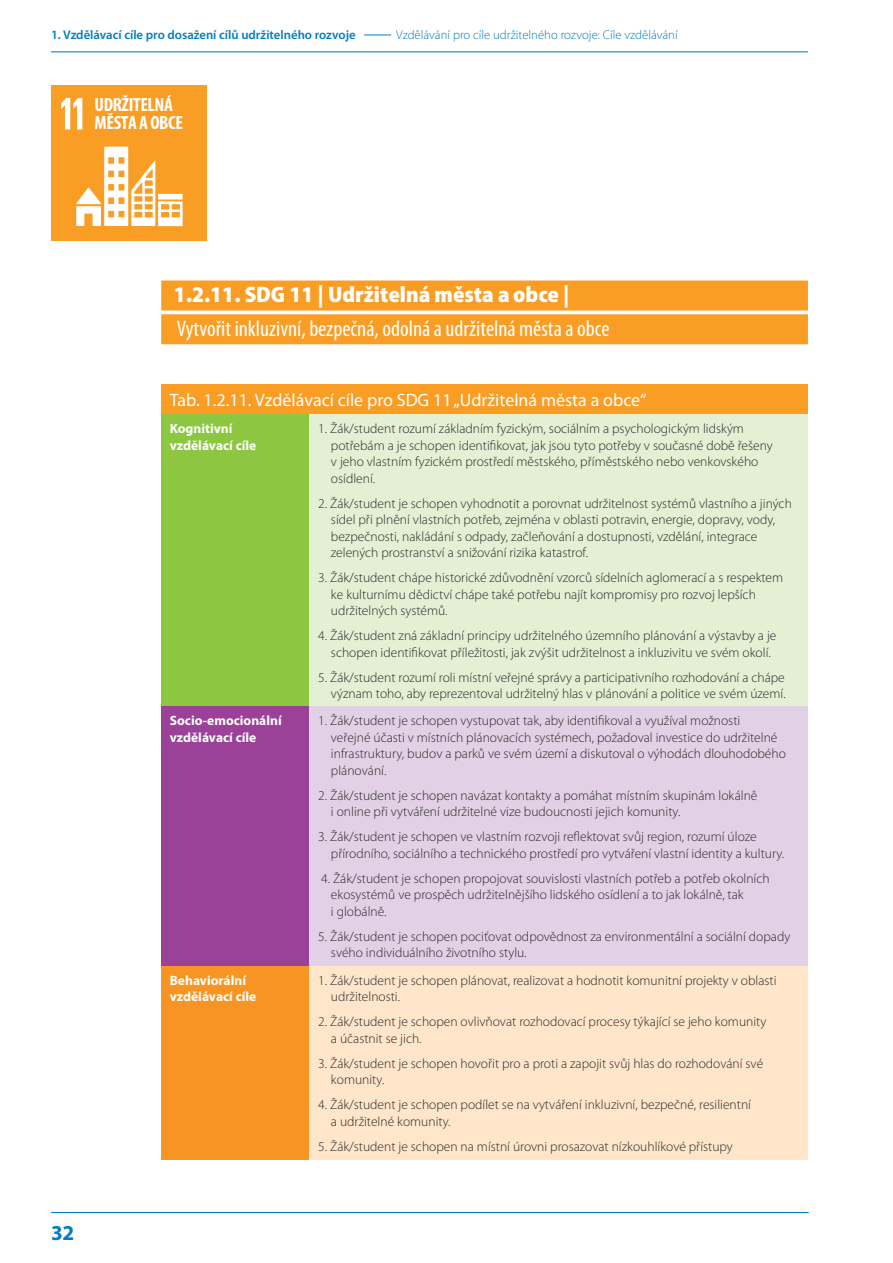
<style>
.page{position:relative;width:893px;height:1263px;background:#fff}
.page>*{position:absolute;margin:0;border:0;box-sizing:border-box;transform-origin:0 0}
.Heading_3{font:condensed 22.5px "Myriad Pro";color:#fff}
.Heading_3-2{font:900 semi-condensed 22.5px "Myriad Pro";color:#fff}
.t1{font:700 21.15px "Myriad Pro";color:#007dc3}
.t2{font:700 condensed 19.2px/18.3px "Myriad Pro";letter-spacing:-.02em;color:#fff}
.title_table{font:18px "Myriad Pro";color:#fff}
.table_text_retrait{font:300 13.5px/16.5px "Myriad Pro";color:#292829}
.Table_Header{font:700 13.5px/16.5px "Myriad Pro";color:#fff}
.t3{font:300 12.75px "Myriad Pro";color:#007dc3}
.t4{font:600 12.75px "Myriad Pro";color:#007dc3}
</style>
<div class="page">
<hr style="left:51px;top:51px;width:757px;height:1px;background:#007dc3">
<svg style="left:364px;top:35px;width:27px;height:1px"></svg>
<hr style="left:51px;top:1212px;width:758px;height:1px;background:#007dc3">
<div style="left:161px;top:280px;width:647px;height:30px;background:#f99d25"></div>
<div style="left:161px;top:314px;width:647px;height:30px;background:#f99d25"></div>
<div style="left:161px;top:384px;width:647px;height:31px;background:#f99d25"></div>
<div style="left:161px;top:415px;width:149px;height:292px;background:#8dc640"></div>
<div style="left:310px;top:415px;width:498px;height:292px;background:#e3f0d4"></div>
<div style="left:161px;top:707px;width:149px;height:259px;background:#9b4198"></div>
<div style="left:310px;top:707px;width:498px;height:259px;background:#e2d1e6"></div>
<div style="left:161px;top:966px;width:149px;height:193px;background:#f79423"></div>
<div style="left:310px;top:966px;width:498px;height:193px;background:#ffe6ca"></div>
<div style="left:51px;top:85px;width:155px;height:156px;background:#f99d25"></div>
<svg style="left:76px;top:147px;width:107px;height:79px"></svg>
<svg style="left:61px;top:98px;width:21px;height:32px"></svg>
<p class="t4" style="left:51px;top:28px;width:306px">1. Vzdělávací cíle pro dosažení cílů udržitelného rozvoje</p>
<p class="t3" style="left:396px;top:27px;width:283px">Vzdělávání pro cíle udržitelného rozvoje: Cíle vzdělávání</p>
<p class="t2" style="left:95px;top:96px;width:90px">UDRŽITELNÁ<br>MĚSTA A OBCE</p>
<p class="Heading_3-2" style="left:174px;top:281px;width:397px">1.2.11. SDG 11 | Udržitelná města a obce |</p>
<p class="Heading_3" style="left:177px;top:316px;width:434px">Vytvořit inkluzivní, bezpečná, odolná a udržitelná města a obce</p>
<h2 class="t1" style="left:51px;top:1221px;width:25px">32</h2>
<p class="title_table" style="left:170px;top:390px;width:478px">Tab. 1.2.11. Vzdělávací cíle pro SDG 11 „Udržitelná města a obce“</p>
<p class="Table_Header" style="left:170px;top:421px;width:88px">Kognitivní vzdělávací cíle</p>
<p class="table_text_retrait" style="left:331px;top:420px;width:443px;text-indent:-13px">1. Žák/student rozumí základním fyzickým, sociálním a psychologickým lidským potřebám a je schopen identifikovat, jak jsou tyto potřeby v současné době řešeny v jeho vlastním fyzickém prostředí městského, příměstského nebo venkovského osídlení.</p>
<p class="table_text_retrait" style="left:331px;top:495px;width:462px;text-indent:-13px">2. Žák/student je schopen vyhodnotit a porovnat udržitelnost systémů vlastního a jiných sídel při plnění vlastních potřeb, zejména v oblasti potravin, energie, dopravy, vody, bezpečnosti, nakládání s odpady, začleňování a dostupnosti, vzdělání, integrace zelených prostranství a snižování rizika katastrof.</p>
<p class="table_text_retrait" style="left:331px;top:569px;width:454px;text-indent:-13px">3. Žák/student chápe historické zdůvodnění vzorců sídelních aglomerací a s respektem ke kulturnímu dědictví chápe také potřebu najít kompromisy pro rozvoj lepších udržitelných systémů.</p>
<p class="table_text_retrait" style="left:318px;top:627px;width:460px;text-align:center">4. Žák/student zná základní principy udržitelného územního plánování a výstavby a je schopen identifikovat příležitosti, jak zvýšit udržitelnost a inkluzivitu ve svém okolí.</p>
<p class="table_text_retrait" style="left:318px;top:669px;width:469px;text-align:right">5. Žák/student rozumí roli místní veřejné správy a participativního rozhodování a chápe význam toho, aby reprezentoval udržitelný hlas v plánování a politice ve svém území.</p>
<p class="Table_Header" style="left:170px;top:713px;width:113px">Socio-emocionální vzdělávací cíle</p>
<p class="table_text_retrait" style="left:331px;top:712px;width:456px;text-indent:-13px">1. Žák/student je schopen vystupovat tak, aby identifikoval a využíval možnosti<br>veřejné účasti v místních plánovacích systémech, požadoval investice do udržitelné infrastruktury, budov a parků ve svém území a diskutoval o výhodách dlouhodobého plánování.</p>
<p class="table_text_retrait" style="left:331px;top:787px;width:428px;text-indent:-13px">2. Žák/student je schopen navázat kontakty a pomáhat místním skupinám lokálně i online při vytváření udržitelné vize budoucnosti jejich komunity.</p>
<p class="table_text_retrait" style="left:331px;top:828px;width:455px;text-indent:-13px">3. Žák/student je schopen ve vlastním rozvoji reflektovat svůj region, rozumí úloze přírodního, sociálního a technického prostředí pro vytváření vlastní identity a kultury.</p>
<p class="table_text_retrait" style="left:331px;top:870px;width:440px;text-indent:-10px">4. Žák/student je schopen propojovat souvislosti vlastních potřeb a potřeb okolních ekosystémů ve prospěch udržitelnějšího lidského osídlení a to jak lokálně, tak<br>i globálně.</p>
<p class="table_text_retrait" style="left:331px;top:928px;width:461px;text-indent:-13px">5. Žák/student je schopen pociťovat odpovědnost za environmentální a sociální dopady svého individuálního životního stylu.</p>
<p class="Table_Header" style="left:170px;top:972px;width:88px">Behaviorální vzdělávací cíle</p>
<p class="table_text_retrait" style="left:331px;top:972px;width:447px;text-indent:-13px">1. Žák/student je schopen plánovat, realizovat a hodnotit komunitní projekty v oblasti udržitelnosti.</p>
<p class="table_text_retrait" style="left:331px;top:1013px;width:437px;text-indent:-13px">2. Žák/student je schopen ovlivňovat rozhodovací procesy týkající se jeho komunity a účastnit se jich.</p>
<p class="table_text_retrait" style="left:331px;top:1055px;width:434px;text-indent:-13px">3. Žák/student je schopen hovořit pro a proti a zapojit svůj hlas do rozhodování své komunity.</p>
<p class="table_text_retrait" style="left:331px;top:1096px;width:422px;text-indent:-13px">4. Žák/student je schopen podílet se na vytváření inkluzivní, bezpečné, resilientní a udržitelné komunity.</p>
<p class="table_text_retrait" style="left:318px;top:1138px;width:416px">5. Žák/student je schopen na místní úrovni prosazovat nízkouhlíkové přístupy</p>
</div>
